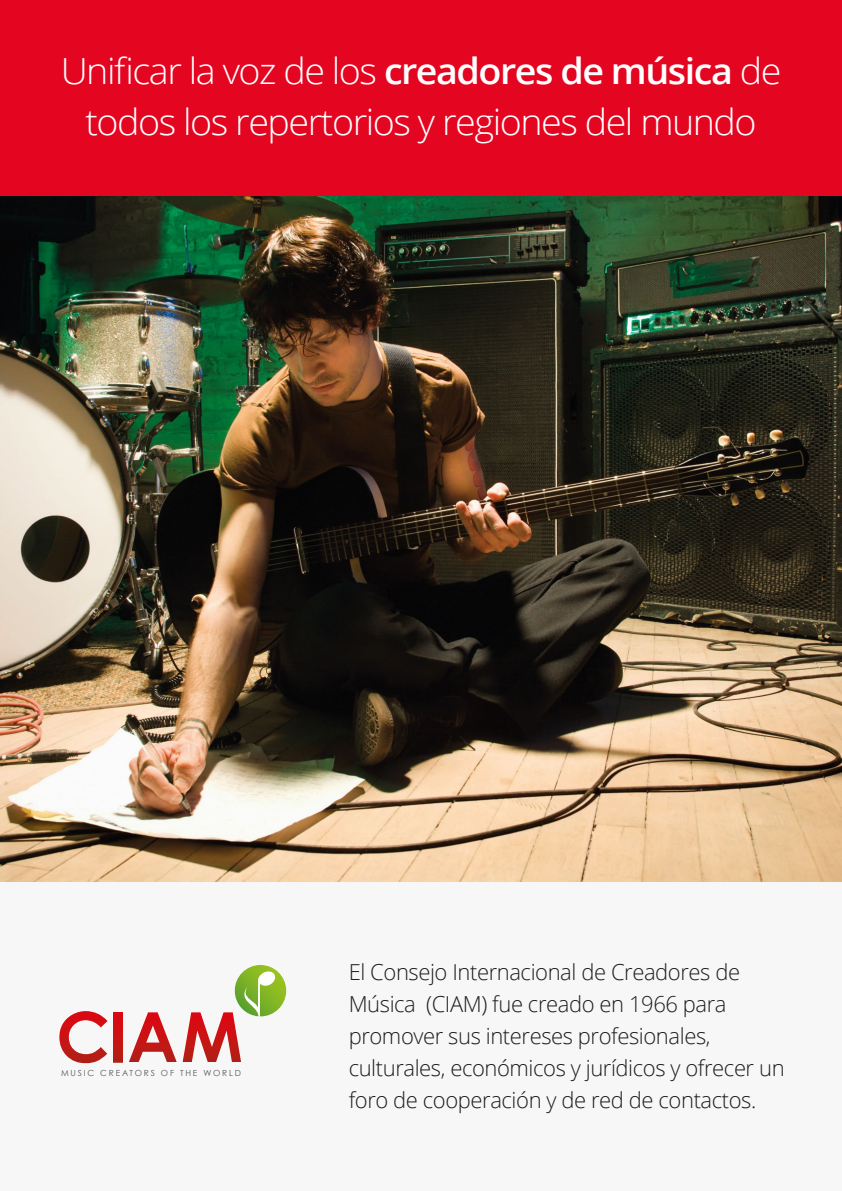
<style>
.page{position:relative;width:842px;height:1191px;background:#fff}
.page>*{position:absolute;margin:0;border:0;box-sizing:border-box;transform-origin:0 0}
.t1{font:300 36px/50.4px "Open Sans";letter-spacing:-.04em;color:#fff;text-align:center;scale:1.05 1}
.t2{font:300 22px/32px "Open Sans";letter-spacing:-.02em;color:#1d1d1b}
.t3{font:8.4px "Century Gothic";letter-spacing:.215em;color:#56565a}
.s1{font-weight:600}
</style>
<div class="page">
<img style="left:0;top:195px;width:842px;height:687px">
<div style="left:0;top:882px;width:842px;height:309px;background:#f8f7f7"></div>
<img style="left:183px;top:1012px;width:58px;height:50px">
<img style="left:235px;top:965px;width:51px;height:51px">
<img style="left:59px;top:1011px;width:48px;height:52px">
<img style="left:113px;top:1012px;width:10px;height:50px">
<img style="left:129px;top:1012px;width:48px;height:50px">
<div style="left:0;top:0;width:842px;height:195px;background:#e40521"></div>
<h1 class="t1" style="left:61px;top:45px;width:688px">Unificar la voz de los <span class="s1">creadores de música</span> de todos los repertorios y regiones del mundo</h1>
<p class="t3" style="left:61px;top:1067px;width:182px">MUSIC CREATORS OF THE WORL D</p>
<p class="t2" style="left:349px;top:955px;width:437px">El Consejo Internacional de Creadores de Música (CIAM) fue creado en 1966 para promover sus intereses profesionales, culturales, económicos y jurídicos y ofrecer un foro de cooperación y de red de contactos.</p>
</div>
